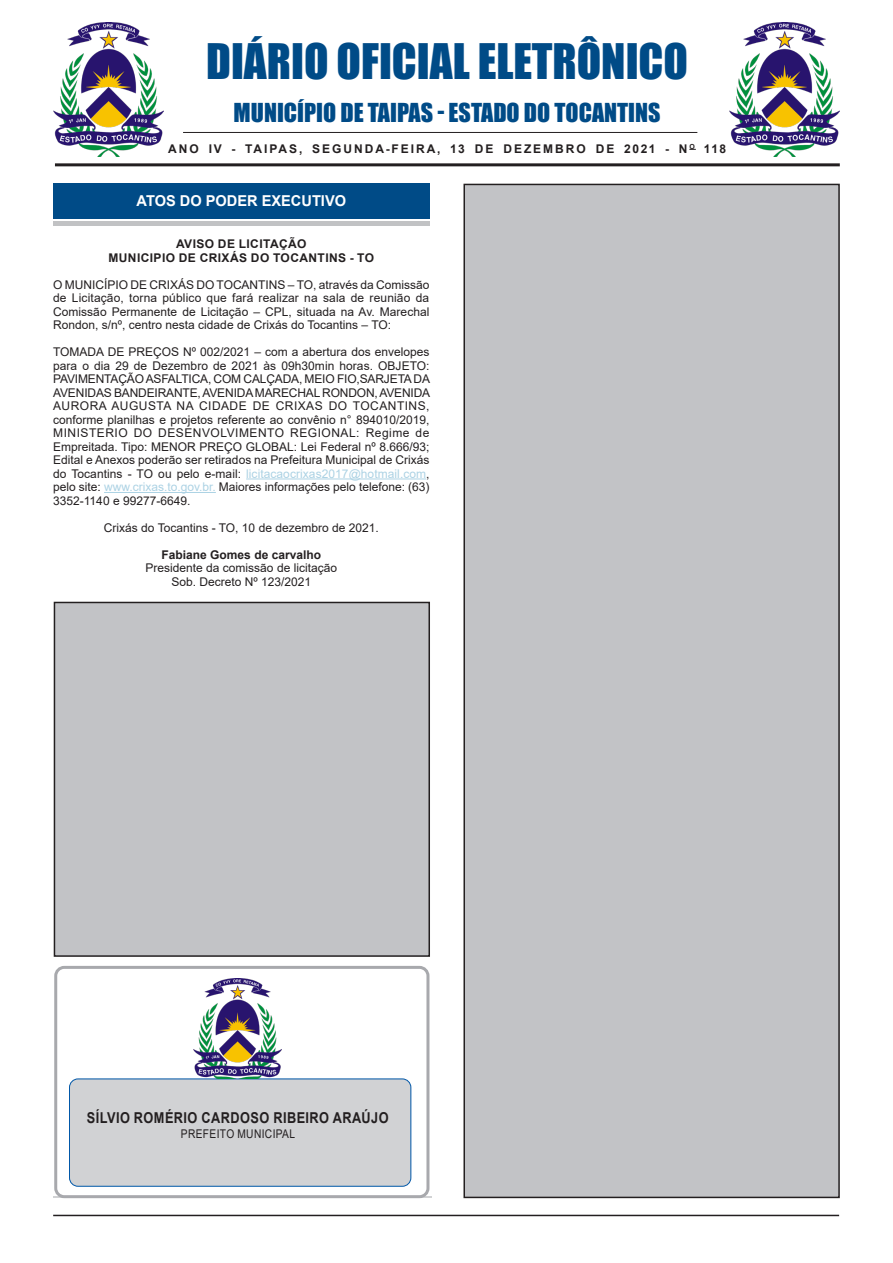
<style>
.page{position:relative;width:893px;height:1263px;background:#fff}
.page>*{position:absolute;margin:0;border:0;box-sizing:border-box;transform-origin:0 0}
.t1{font:45px "Impact";color:#004b87}
.t2{font:24px "Impact";color:#004b87}
.t3{font:700 15px "Arial";letter-spacing:.035em;color:#231f20;scale:.85 1}
.Chancela{font:700 15px "Arial";color:#fff}
.SEM_PARAGRAFO{font:12px/13.5px "Arial";color:#231f20;text-align:justify}
.CARGO{font:12px "Arial";color:#231f20}
.TITULOS{font:700 12px "Arial";letter-spacing:.165em;color:#231f20}
.TITULOS-2{font:700 12px "Arial";letter-spacing:.035em;color:#231f20}
.CIDADE{font:12px "Arial";color:#231f20}
.NOME{font:700 12px "Arial";color:#231f20}
.SEM_PARAGRAFO-2{font:12px "Arial";letter-spacing:.035em;color:#231f20;scale:.85 1}
.s1{color:#acd2e4}
</style>
<div class="page">
<hr style="left:53px;top:1215px;width:786px;height:1px;background:#231f20">
<hr style="left:55px;top:163px;width:785px;height:3px;background:#231f20">
<img style="left:53px;top:23px;width:110px;height:133px">
<hr style="left:183px;top:132px;width:514px;height:1px;background:#231f20">
<div style="left:53px;top:189px;width:376px;height:37px;background:#c1c2c4"></div>
<div style="left:53px;top:186px;width:376px;height:35px;background:#fff"></div>
<div style="left:53px;top:184px;width:376px;height:35px;background:#004b87"></div>
<hr style="left:53px;top:1197px;width:379px;height:1px;background:#d1d2d4">
<div style="left:54px;top:966px;width:375px;height:232px;border:3px solid #a8a9ad;border-radius:9px"></div>
<div style="left:70px;top:1079px;width:341px;height:107px;background:#d1d2d4;border-radius:9px"></div>
<div style="left:69px;top:1079px;width:342px;height:107px;border:1px solid #0057a8;border-radius:9px"></div>
<img style="left:194px;top:979px;width:88px;height:100px">
<img style="left:730px;top:23px;width:110px;height:133px">
<div style="left:464px;top:184px;width:375px;height:1013px;background:#c2c3c6"></div>
<div style="left:463px;top:184px;width:377px;height:1014px;border:2px solid #231f20"></div>
<div style="left:54px;top:602px;width:375px;height:354px;background:#c2c3c6"></div>
<div style="left:54px;top:602px;width:376px;height:355px;border:2px solid #231f20"></div>
<hr style="left:246px;top:478px;width:180px;height:1px;background:#acd2e4">
<hr style="left:104px;top:492px;width:112px;height:1px;background:#acd2e4">
<p class="t1" style="left:206px;top:26px;width:483px">DIÁRIO OFICIAL ELETRÔNICO</p>
<p class="t2" style="left:234px;top:94px;width:428px">MUNICÍPIO DE TAIPAS - ESTADO DO TOCANTINS</p>
<p class="TITULOS" style="left:168px;top:140px;width:560px">ANO IV - TAIPAS, SEGUNDA-FEIRA, 13 DE DEZEMBRO DE 2021 - N<sup>O</sup> 118</p>
<p class="Chancela" style="left:137px;top:190px;width:211px">ATOS DO PODER EXECUTIVO</p>
<p class="TITULOS-2" style="left:176px;top:235px;width:132px">AVISO DE LICITAÇÃO</p>
<p class="TITULOS-2" style="left:108px;top:249px;width:267px">MUNICIPIO DE CRIXÁS DO TOCANTINS - TO</p>
<p class="SEM_PARAGRAFO" style="left:53px;top:278px;width:378px">O MUNICÍPIO DE CRIXÁS DO TOCANTINS – TO, através da Comissão de Licitação, torna público que fará realizar na sala de reunião da Comissão Permanente de Licitação – CPL, situada na Av. Marechal Rondon, s/nº, centro nesta cidade de Crixás do Tocantins – TO:</p>
<p class="SEM_PARAGRAFO" style="left:53px;top:345px;width:379px">TOMADA DE PREÇOS Nº 002/2021 – com a abertura dos envelopes para o dia 29 de Dezembro de 2021 às 09h30min horas. OBJETO:<br>PAVIMENTAÇÃO ASFALTICA, COM CALÇADA, MEIO FIO,SARJETA DA AVENIDAS BANDEIRANTE, AVENIDA MARECHAL RONDON, AVENIDA AURORA AUGUSTA NA CIDADE DE CRIXAS DO TOCANTINS, conforme planilhas e projetos referente ao convênio n° 894010/2019, MINISTERIO DO DESENVOLVIMENTO REGIONAL: Regime de Empreitada. Tipo: MENOR PREÇO GLOBAL: Lei Federal nº 8.666/93; Edital e Anexos poderão ser retirados na Prefeitura Municipal de Crixás do Tocantins - TO ou pelo e-mail: <span class="s1">licitacaocrixas2017@hotmail.com</span>, pelo site: <span class="s1">www.crixas.to.gov.br.</span> Maiores informações pelo telefone: (63)<br>3352-1140 e 99277-6649.</p>
<p class="CIDADE" style="left:104px;top:519px;width:276px">Crixás do Tocantins - TO, 10 de dezembro de 2021.</p>
<p class="NOME" style="left:162px;top:546px;width:161px">Fabiane Gomes de carvalho</p>
<p class="CARGO" style="left:146px;top:560px;width:193px">Presidente da comissão de licitação</p>
<p class="CARGO" style="left:171px;top:573px;width:141px">Sob. Decreto Nº 123/2021</p>
<p class="t3" style="left:87px;top:1107px;width:357px">SÍLVIO ROMÉRIO CARDOSO RIBEIRO ARAÚJO</p>
<p class="SEM_PARAGRAFO-2" style="left:181px;top:1125px;width:136px">PREFEITO MUNICIPAL</p>
</div>
